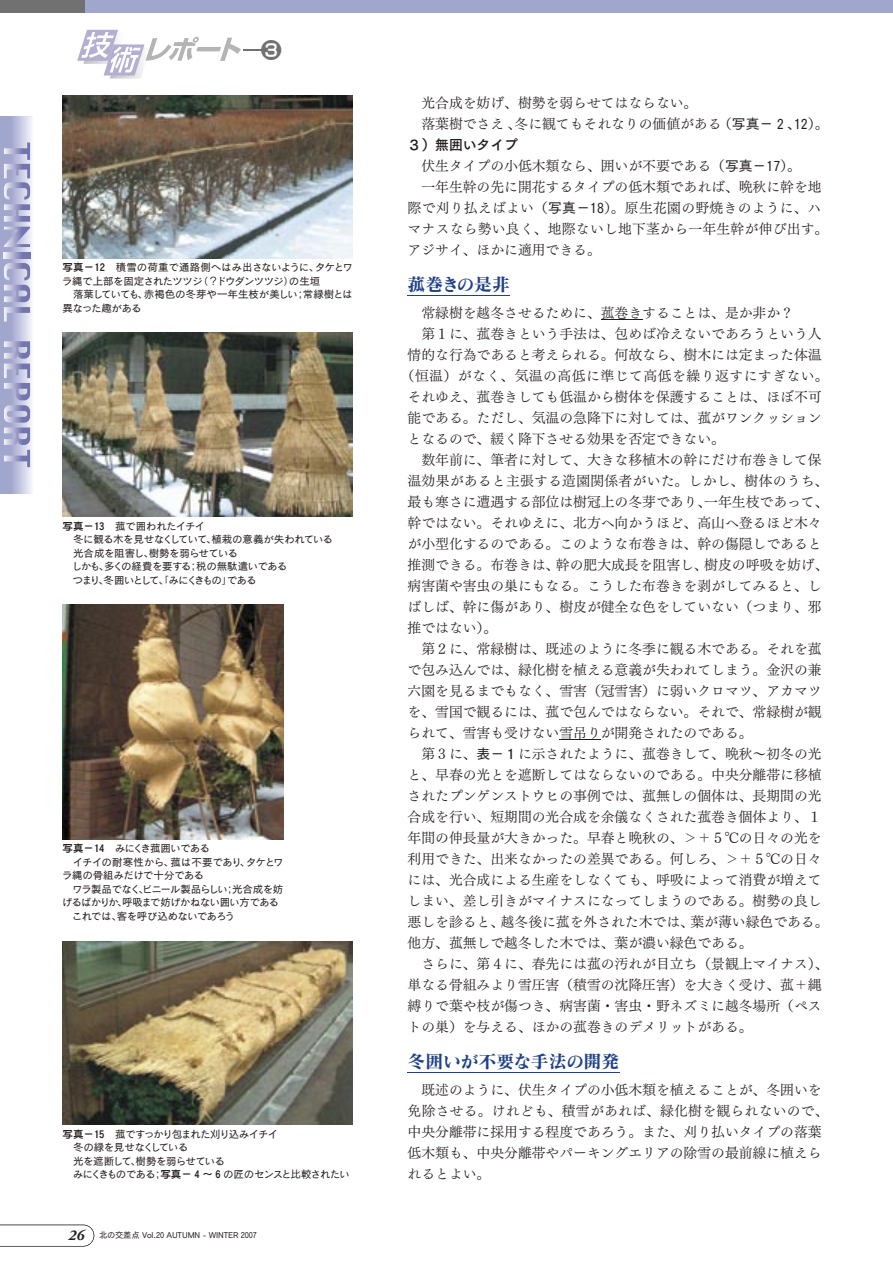
<style>
.page{position:relative;width:893px;height:1263px;background:#fff}
.page>*{position:absolute;margin:0;border:0;box-sizing:border-box;transform-origin:0 0}
.t1{font:21px "New Rodin Pro DB";color:#717171}
.t2{font:18px "Matisse Pro B";letter-spacing:-.02em;color:#204187}
.t3{font:13.8px/21px "Tsuku Min Pro R";color:#241d1b}
.t4{font:13.8px "Tsuku Min Pro R";letter-spacing:.035em;color:#241d1b}
.t5{font:13.8px "Tsuku Min Pro R";letter-spacing:.02em;color:#241d1b}
.t6{font:13.8px "Tsuku Go Pro B";color:#241d1b}
.t7{font:10.5px/13.5px "Cezanne Pro M";letter-spacing:-.06em;color:#241d1b}
.t8{font:10.5px/13.5px "Cezanne Pro M";letter-spacing:-.08em;color:#241d1b}
.t9{font:10.5px/13.5px "Cezanne Pro M";letter-spacing:-.04em;color:#241d1b}
.t10{font:10.5px/13.5px "Cezanne Pro M";letter-spacing:-.03em;color:#241d1b}
.t11{font:8.25px "Cezanne Pro M";letter-spacing:-.01em;color:#241d1b}
.s1{font-family:"Cezanne Pro DB"}
.s2{font-family:"Adobe Garamond Pro";font-weight:700;font-style:italic;font-size:15px}
.s3{font-family:"Tsuku Go Pro D"}
</style>
<div class="page">
<div style="left:0;top:0;width:85px;height:13px;background:#717171"></div>
<div style="left:85px;top:0;width:808px;height:13px;background:#a1a6cc"></div>
<svg style="left:77px;top:30px;width:185px;height:48px"></svg>
<svg style="left:0;top:117px;width:32px;height:376px;background:#bbbfdb"></svg>
<svg style="left:4px;top:142px;width:26px;height:105px;background:#aeb1d2"></svg>
<svg style="left:4px;top:252px;width:26px;height:6px"></svg>
<svg style="left:4px;top:263px;width:26px;height:59px;background:#b0b3d3"></svg>
<svg style="left:4px;top:341px;width:26px;height:126px;background:#abadd0"></svg>
<hr style="left:408px;top:295px;width:102px;height:1px;background:#204187">
<hr style="left:601px;top:319px;width:41px;height:1px;background:#241d1b">
<hr style="left:559px;top:739px;width:42px;height:1px;background:#241d1b">
<hr style="left:408px;top:1072px;width:212px;height:1px;background:#204187">
<img style="left:63px;top:96px;width:289px;height:162px">
<img style="left:63px;top:333px;width:289px;height:184px">
<img style="left:63px;top:605px;width:220px;height:234px">
<img style="left:63px;top:941px;width:289px;height:184px">
<svg style="left:0;top:1225px;width:94px;height:21px"></svg>
<h1 class="t1" style="left:261px;top:32px;width:22px">❸</h1>
<p class="t9" style="left:62px;top:260px;width:292px"><span class="s1">写真－12</span> 積雪の荷重で通路側へはみ出さないように、タケとワラ縄で上部を固定されたツツジ（？ドウダンツツジ）の生垣</p>
<p class="t10" style="left:63px;top:287px;width:291px;text-indent:10px">落葉していても、赤褐色の冬芽や一年生枝が美しい；常緑樹とは異なった趣がある</p>
<p class="t7" style="left:63px;top:519px;width:272px"><span class="s1">写真－13</span> 菰で囲われたイチイ<br>　冬に観る木を見せなくしていて、植栽の意義が失われている　光合成を阻害し、樹勢を弱らせている<br>　しかも、多くの経費を要する；税の無駄遣いである<br>　つまり、冬囲いとして、「みにくきもの」である</p>
<p class="t7" style="left:62px;top:841px;width:223px"><span class="s1">写真－14</span> みにくき菰囲いである<br>　イチイの耐寒性から、菰は不要であり、タケとワラ縄の骨組みだけで十分である</p>
<p class="t7" style="left:62px;top:882px;width:223px;text-indent:10px">ワラ製品でなく、ビニール製品らしい；光合成を妨げるばかりか、呼吸まで妨げかねない囲い方である　これでは、客を呼び込めないであろう</p>
<p class="t8" style="left:63px;top:1127px;width:289px"><span class="s1">写真－15</span> 菰ですっかり包まれた刈り込みイチイ<br>　冬の緑を見せなくしている<br>　光を遮断して、樹勢を弱らせている<br>　みにくきものである；<span class="s1">写真－4～6</span>の匠のセンスと比較されたい</p>
<p class="t11" style="left:69px;top:1230px;width:190px"><span class="s2">26</span> 北の交差点 Vol.20 AUTUMN - WINTER 2007</p>
<p class="t3" style="left:408px;top:90px;width:422px">　光合成を妨げ、樹勢を弱らせてはならない。<br>　落葉樹でさえ、冬に観てもそれなりの価値がある（<span class="s3">写真－2、12</span>）。</p>
<p class="t6" style="left:408px;top:133px;width:112px">３）無囲いタイプ</p>
<p class="t3" style="left:408px;top:153px;width:422px">　伏生タイプの小低木類なら、囲いが不要である（<span class="s3">写真－17</span>）。<br>　一年生幹の先に開花するタイプの低木類であれば、晩秋に幹を地際で刈り払えばよい（<span class="s3">写真－18</span>）。原生花園の野焼きのように、ハマナスなら勢い良く、地際ないし地下茎から一年生幹が伸び出す。アジサイ、ほかに適用できる。</p>
<h2 class="t2" style="left:408px;top:272px;width:104px">菰巻きの是非</h2>
<p class="t3" style="left:408px;top:300px;width:388px">　常緑樹を越冬させるために、菰巻きすることは、是か非か？</p>
<p class="t3" style="left:408px;top:321px;width:415px">　第１に、菰巻きという手法は、包めば冷えないであろうという人</p>
<p class="t3" style="left:408px;top:342px;width:415px">情的な行為であると考えられる。何故なら、樹木には定まった体温</p>
<p class="t4" style="left:401px;top:363px;width:429px">（恒温）がなく、気温の高低に準じて高低を繰り返すにすぎない。</p>
<p class="t3" style="left:408px;top:384px;width:415px">それゆえ、菰巻きしても低温から樹体を保護することは、ほぼ不可</p>
<p class="t3" style="left:408px;top:405px;width:415px">能である。ただし、気温の急降下に対しては、菰がワンクッション</p>
<p class="t3" style="left:408px;top:426px;width:319px">となるので、緩く降下させる効果を否定できない。</p>
<p class="t3" style="left:408px;top:447px;width:415px">　数年前に、筆者に対して、大きな移植木の幹にだけ布巻きして保</p>
<p class="t5" style="left:408px;top:468px;width:422px">温効果があると主張する造園関係者がいた。しかし、樹体のうち、</p>
<p class="t3" style="left:408px;top:489px;width:422px">最も寒さに遭遇する部位は樹冠上の冬芽であり、一年生枝であって、</p>
<p class="t3" style="left:408px;top:510px;width:415px">幹ではない。それゆえに、北方へ向かうほど、高山へ登るほど木々</p>
<p class="t3" style="left:408px;top:531px;width:415px">が小型化するのである。このような布巻きは、幹の傷隠しであると</p>
<p class="t3" style="left:408px;top:552px;width:422px">推測できる。布巻きは、幹の肥大成長を阻害し、樹皮の呼吸を妨げ、</p>
<p class="t3" style="left:408px;top:573px;width:415px">病害菌や害虫の巣にもなる。こうした布巻きを剥がしてみると、し</p>
<p class="t3" style="left:408px;top:594px;width:415px">ばしば、幹に傷があり、樹皮が健全な色をしていない（つまり、邪</p>
<p class="t3" style="left:408px;top:615px;width:91px">推ではない）。</p>
<p class="t3" style="left:408px;top:636px;width:415px">　第２に、常緑樹は、既述のように冬季に観る木である。それを菰</p>
<p class="t3" style="left:408px;top:657px;width:415px">で包み込んでは、緑化樹を植える意義が失われてしまう。金沢の兼</p>
<p class="t3" style="left:408px;top:678px;width:415px">六園を見るまでもなく、雪害（冠雪害）に弱いクロマツ、アカマツ</p>
<p class="t3" style="left:408px;top:699px;width:415px">を、雪国で観るには、菰で包んではならない。それで、常緑樹が観</p>
<p class="t3" style="left:408px;top:720px;width:346px">られて、雪害も受けない雪吊りが開発されたのである。</p>
<p class="t3" style="left:408px;top:741px;width:415px">　第３に、<span class="s3">表－１</span>に示されたように、菰巻きして、晩秋～初冬の光</p>
<p class="t3" style="left:408px;top:762px;width:415px">と、早春の光とを遮断してはならないのである。中央分離帯に移植</p>
<p class="t3" style="left:408px;top:783px;width:415px">されたプンゲンストウヒの事例では、菰無しの個体は、長期間の光</p>
<p class="t3" style="left:408px;top:804px;width:415px">合成を行い、短期間の光合成を余儀なくされた菰巻き個体より、１</p>
<p class="t3" style="left:408px;top:825px;width:415px">年間の伸長量が大きかった。早春と晩秋の、＞＋５℃の日々の光を</p>
<p class="t3" style="left:408px;top:846px;width:415px">利用できた、出来なかったの差異である。何しろ、＞＋５℃の日々</p>
<p class="t3" style="left:408px;top:867px;width:415px">には、光合成による生産をしなくても、呼吸によって消費が増えて</p>
<p class="t3" style="left:408px;top:888px;width:415px">しまい、差し引きがマイナスになってしまうのである。樹勢の良し</p>
<p class="t3" style="left:408px;top:909px;width:422px">悪しを診ると、越冬後に菰を外された木では、葉が薄い緑色である。</p>
<p class="t3" style="left:408px;top:930px;width:346px">他方、菰無しで越冬した木では、葉が濃い緑色である。</p>
<p class="t3" style="left:408px;top:951px;width:422px">　さらに、第４に、春先には菰の汚れが目立ち（景観上マイナス）、</p>
<p class="t3" style="left:408px;top:972px;width:415px">単なる骨組みより雪圧害（積雪の沈降圧害）を大きく受け、菰＋縄</p>
<p class="t3" style="left:408px;top:993px;width:415px">縛りで葉や枝が傷つき、病害菌・害虫・野ネズミに越冬場所（ペス</p>
<p class="t3" style="left:408px;top:1014px;width:346px">トの巣）を与える、ほかの菰巻きのデメリットがある。</p>
<h2 class="t2" style="left:408px;top:1049px;width:214px">冬囲いが不要な手法の開発</h2>
<p class="t3" style="left:408px;top:1077px;width:422px">　既述のように、伏生タイプの小低木類を植えることが、冬囲いを免除させる。けれども、積雪があれば、緑化樹を観られないので、中央分離帯に採用する程度であろう。また、刈り払いタイプの落葉低木類も、中央分離帯やパーキングエリアの除雪の最前線に植えられるとよい。</p>
</div>
